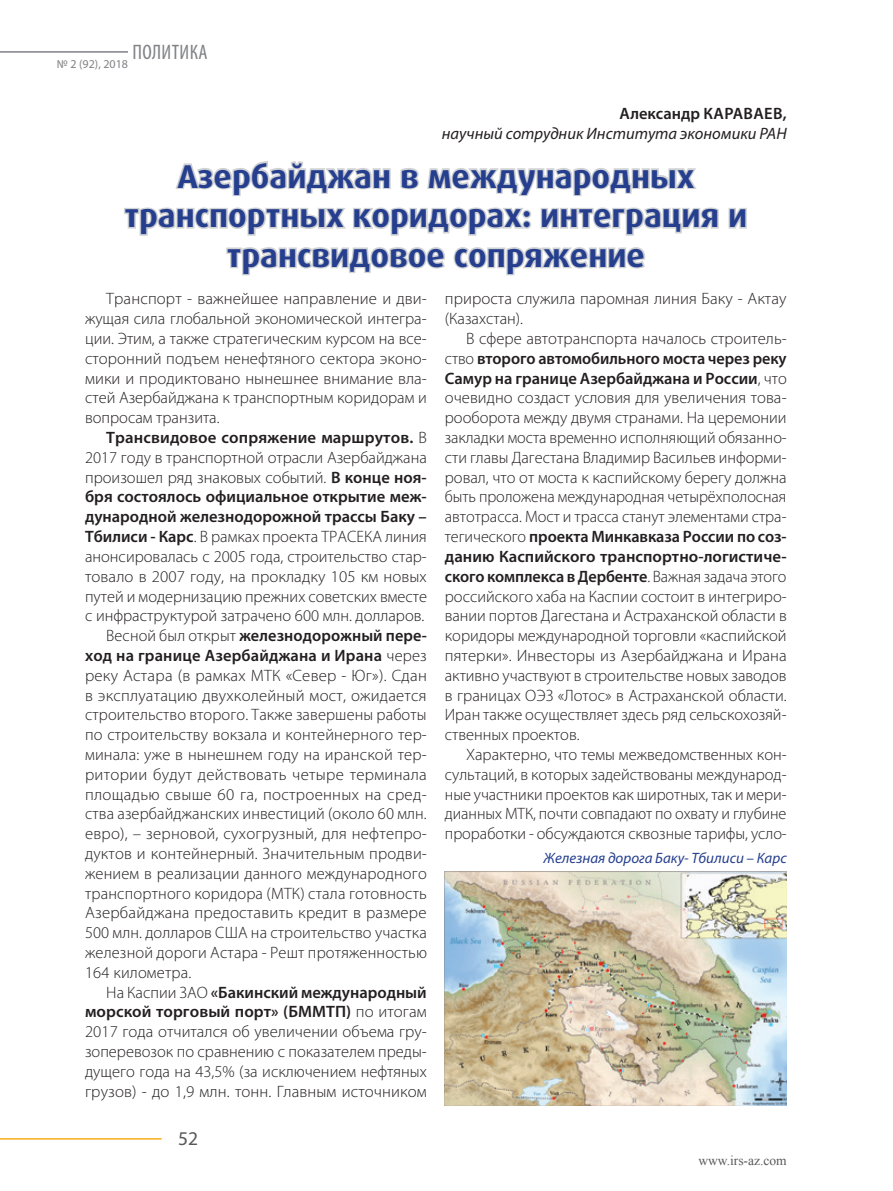
<style>
.page{position:relative;width:893px;height:1191px;background:#fff}
.page>*{position:absolute;margin:0;border:0;box-sizing:border-box;transform-origin:0 0}
.t1{font:700 33px/39.6px "Dax Pro";color:#253f8e;text-align:center}
.t2{font:condensed 21px "Myriad Pro";letter-spacing:.02em;color:#808285}
.t3{font:19.5px "Myriad Pro";color:#57585a}
.t4{font:300 16.5px "Myriad Pro";color:#231f20}
.t5{font:600 16.5px "Myriad Pro";color:#231f20}
.t6{font:italic 16.5px/19.8px "Myriad Pro";color:#231f20;text-align:right}
.t7{font:italic 15px "Myriad Pro";color:#253f8e}
.t8{font:13.5px "Times New Roman";color:#57585a}
.t9{font:12px "Myriad Pro";color:#808285}
.s1{font-weight:600;font-style:normal}
.s2{font-weight:300}
.s3{font-weight:600}
</style>
<div class="page">
<hr style="left:0;top:51px;width:128px;height:2px;background:#808285">
<hr style="left:0;top:1138px;width:162px;height:1px;background:#faaf18">
<svg style="left:728px;top:208px;width:19px;height:21px"></svg>
<svg style="left:124px;top:161px;width:595px;height:115px"></svg>
<img style="left:445px;top:872px;width:342px;height:234px">
<p class="t2" style="left:132px;top:39px;width:77px">ПОЛИТИКА</p>
<p class="t9" style="left:57px;top:56px;width:73px">№ 2 (92), 2018</p>
<p class="t6" style="left:442px;top:103px;width:346px"><span class="s1">Александр КАРАВАЕВ,<br></span>научный сотрудник Института экономики РАН</p>
<p class="t1" style="left:124px;top:156px;width:624px">Азербайджан в международных транспортных коридорах: интеграция и трансвидовое сопряжение</p>
<p class="t4" style="left:106px;top:290px;width:322px">Транспорт - важнейшее направление и дви-</p>
<p class="t4" style="left:85px;top:310px;width:343px">жущая сила глобальной экономической интегра-</p>
<p class="t4" style="left:85px;top:329px;width:343px">ции. Этим, а также стратегическим курсом на все-</p>
<p class="t4" style="left:85px;top:349px;width:343px">сторонний подъем ненефтяного сектора эконо-</p>
<p class="t4" style="left:85px;top:369px;width:343px">мики и продиктовано нынешнее внимание вла-</p>
<p class="t4" style="left:85px;top:389px;width:343px">стей Азербайджана к транспортным коридорам и</p>
<p class="t4" style="left:85px;top:409px;width:136px">вопросам транзита.</p>
<p class="t5" style="left:106px;top:427px;width:322px">Трансвидовое сопряжение маршрутов. <span class="s2">В</span></p>
<p class="t4" style="left:85px;top:448px;width:343px">2017 году в транспортной отрасли Азербайджана</p>
<p class="t4" style="left:85px;top:468px;width:343px">произошел ряд знаковых событий. <span class="s3">В конце ноя-</span></p>
<p class="t5" style="left:85px;top:486px;width:343px">бря состоялось официальное открытие меж-</p>
<p class="t5" style="left:85px;top:506px;width:343px">дународной железнодорожной трассы Баку –</p>
<p class="t4" style="left:85px;top:527px;width:343px"><span class="s3">Тбилиси - Карс</span>. В рамках проекта ТРАСЕКА линия</p>
<p class="t4" style="left:85px;top:547px;width:343px">анонсировалась с 2005 года, строительство стар-</p>
<p class="t4" style="left:85px;top:567px;width:343px">товало в 2007 году, на прокладку 105 км новых</p>
<p class="t4" style="left:85px;top:587px;width:344px">путей и модернизацию прежних советских вместе</p>
<p class="t4" style="left:85px;top:607px;width:341px">с инфраструктурой затрачено 600 млн. долларов.</p>
<p class="t5" style="left:106px;top:625px;width:322px"><span class="s2">Весной был открыт</span> железнодорожный пере-</p>
<p class="t5" style="left:85px;top:645px;width:343px">ход на границе Азербайджана и Ирана <span class="s2">через</span></p>
<p class="t4" style="left:85px;top:666px;width:343px">реку Астара (в рамках МТК «Север - Юг»). Сдан</p>
<p class="t4" style="left:85px;top:686px;width:343px">в эксплуатацию двухколейный мост, ожидается</p>
<p class="t4" style="left:85px;top:706px;width:343px">строительство второго. Также завершены работы</p>
<p class="t4" style="left:85px;top:725px;width:343px">по строительству вокзала и контейнерного тер-</p>
<p class="t4" style="left:85px;top:745px;width:343px">минала: уже в нынешнем году на иранской тер-</p>
<p class="t4" style="left:85px;top:765px;width:343px">ритории будут действовать четыре терминала</p>
<p class="t4" style="left:85px;top:785px;width:343px">площадью свыше 60 га, построенных на сред-</p>
<p class="t4" style="left:85px;top:805px;width:343px">ства азербайджанских инвестиций (около 60 млн.</p>
<p class="t4" style="left:85px;top:824px;width:343px">евро), – зерновой, сухогрузный, для нефтепро-</p>
<p class="t4" style="left:85px;top:844px;width:343px">дуктов и контейнерный. Значительным продви-</p>
<p class="t4" style="left:85px;top:864px;width:343px">жением в реализации данного международного</p>
<p class="t4" style="left:85px;top:884px;width:343px">транспортного коридора (МТК) стала готовность</p>
<p class="t4" style="left:85px;top:904px;width:343px">Азербайджана предоставить кредит в размере</p>
<p class="t4" style="left:85px;top:923px;width:343px">500 млн. долларов США на строительство участка</p>
<p class="t4" style="left:85px;top:943px;width:343px">железной дороги Астара - Решт протяженностью</p>
<p class="t4" style="left:85px;top:963px;width:108px">164 километра.</p>
<p class="t5" style="left:106px;top:981px;width:322px"><span class="s2">На Каспии ЗАО</span> «Бакинский международный</p>
<p class="t5" style="left:85px;top:1001px;width:343px">морской торговый порт» (БММТП) <span class="s2">по итогам</span></p>
<p class="t4" style="left:85px;top:1022px;width:343px">2017 года отчитался об увеличении объема гру-</p>
<p class="t4" style="left:85px;top:1042px;width:343px">зоперевозок по сравнению с показателем преды-</p>
<p class="t4" style="left:85px;top:1062px;width:343px">дущего года на 43,5% (за исключением нефтяных</p>
<p class="t4" style="left:85px;top:1082px;width:343px">грузов) - до 1,9 млн. тонн. Главным источником</p>
<p class="t3" style="left:178px;top:1126px;width:22px">52</p>
<p class="t4" style="left:445px;top:290px;width:343px">прироста служила паромная линия Баку - Актау</p>
<p class="t4" style="left:445px;top:310px;width:80px">(Казахстан).</p>
<p class="t4" style="left:466px;top:329px;width:322px">В сфере автотранспорта началось строитель-</p>
<p class="t5" style="left:445px;top:348px;width:343px"><span class="s2">ство</span> второго автомобильного моста через реку</p>
<p class="t5" style="left:445px;top:367px;width:343px">Самур на границе Азербайджана и России<span class="s2">, что</span></p>
<p class="t4" style="left:445px;top:389px;width:343px">очевидно создаст условия для увеличения това-</p>
<p class="t4" style="left:445px;top:409px;width:343px">рооборота между двумя странами. На церемонии</p>
<p class="t4" style="left:445px;top:428px;width:343px">закладки моста временно исполняющий обязанно-</p>
<p class="t4" style="left:445px;top:448px;width:343px">сти главы Дагестана Владимир Васильев информи-</p>
<p class="t4" style="left:445px;top:468px;width:343px">ровал, что от моста к каспийскому берегу должна</p>
<p class="t4" style="left:445px;top:488px;width:343px">быть проложена международная четырёхполосная</p>
<p class="t4" style="left:445px;top:508px;width:343px">автотрасса. Мост и трасса станут элементами стра-</p>
<p class="t5" style="left:445px;top:526px;width:343px"><span class="s2">тегического</span> проекта Минкавказа России по соз-</p>
<p class="t5" style="left:445px;top:546px;width:343px">данию Каспийского транспортно-логистиче-</p>
<p class="t5" style="left:445px;top:565px;width:343px">ского комплекса в Дербенте<span class="s2">. Важная задача этого</span></p>
<p class="t4" style="left:445px;top:587px;width:343px">российского хаба на Каспии состоит в интегриро-</p>
<p class="t4" style="left:445px;top:607px;width:343px">вании портов Дагестана и Астраханской области в</p>
<p class="t4" style="left:445px;top:626px;width:343px">коридоры международной торговли «каспийской</p>
<p class="t4" style="left:445px;top:646px;width:343px">пятерки». Инвесторы из Азербайджана и Ирана</p>
<p class="t4" style="left:445px;top:666px;width:343px">активно участвуют в строительстве новых заводов</p>
<p class="t4" style="left:445px;top:686px;width:343px">в границах ОЭЗ «Лотос» в Астраханской области.</p>
<p class="t4" style="left:445px;top:706px;width:343px">Иран также осуществляет здесь ряд сельскохозяй-</p>
<p class="t4" style="left:445px;top:725px;width:136px">ственных проектов.</p>
<p class="t4" style="left:466px;top:745px;width:322px">Характерно, что темы межведомственных кон-</p>
<p class="t4" style="left:445px;top:765px;width:343px">сультаций, в которых задействованы международ-</p>
<p class="t4" style="left:445px;top:785px;width:343px">ные участники проектов как широтных, так и мери-</p>
<p class="t4" style="left:445px;top:805px;width:343px">дианных МТК, почти совпадают по охвату и глубине</p>
<p class="t4" style="left:445px;top:824px;width:343px">проработки - обсуждаются сквозные тарифы, усло-</p>
<p class="t7" style="left:544px;top:849px;width:245px">Железная дорога Баку- Тбилиси – Карс</p>
<p class="t8" style="left:698px;top:1151px;width:90px">www.irs-az.com</p>
</div>
